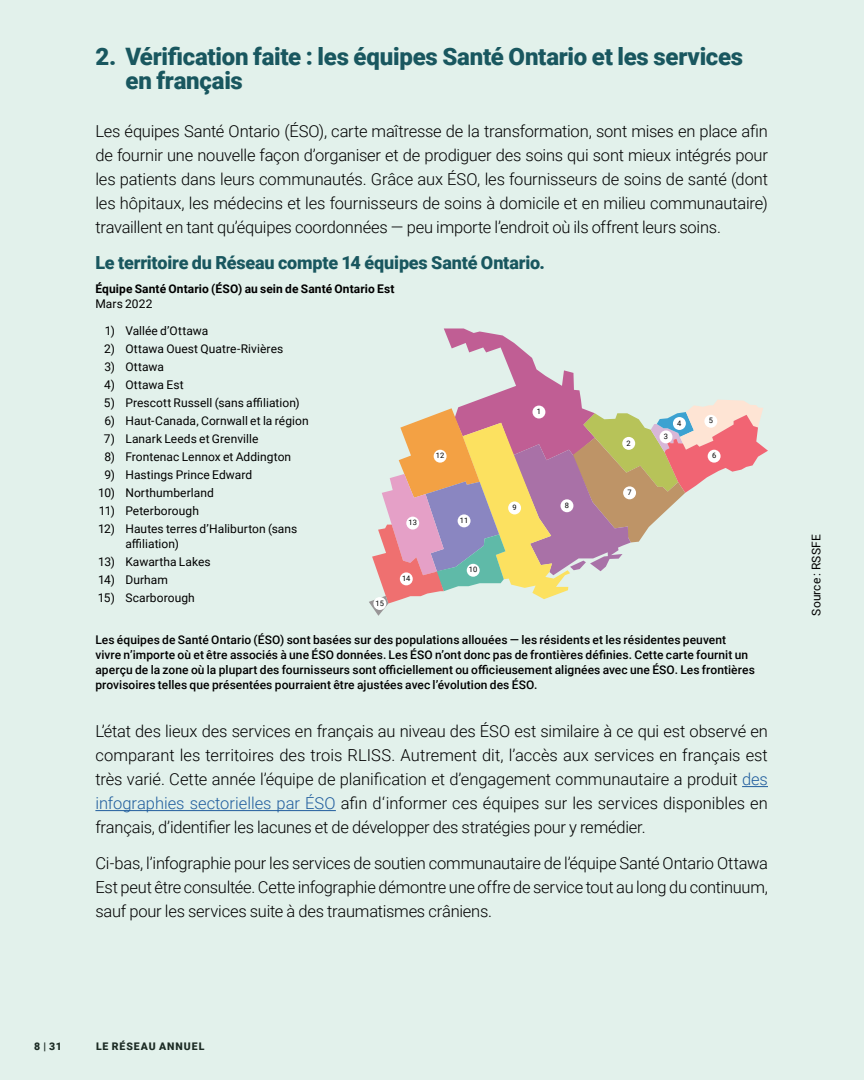
<style>
.page{position:relative;width:864px;height:1080px;background:#e2f1eb}
.page>*{position:absolute;margin:0;border:0;box-sizing:border-box;transform-origin:0 0}
.t1{font:900 24px/24px "Roboto";letter-spacing:-.01em;color:#19575f}
.t2{font:900 18px "Roboto";letter-spacing:-.01em;color:#19575f}
.t3{font:300 16.5px/24px "Roboto";letter-spacing:-.015em;color:#000;text-align:justify}
.t4{font:500 12px/15px "Roboto";letter-spacing:.005em;color:#000}
.t5{font:12px/15px "Roboto";letter-spacing:.005em;color:#000}
.t6{font:700 12px/15px "Roboto";letter-spacing:.005em;color:#000}
.t7{font:900 10.5px "Roboto";letter-spacing:.09em;color:#1c2b24}
.t8{font:7.5px "Roboto";color:#000}
.s1{font-weight:400}
.s2{color:#215e9e}
</style>
<div class="page">
<svg style="left:742px;top:786px;width:26px;height:1px"></svg>
<hr style="left:95px;top:810px;width:241px;height:1px;background:#215e9e">
<svg style="left:369px;top:328px;width:399px;height:288px"></svg>
<div style="left:532px;top:406px;width:13px;height:13px;background:#fff;border-radius:50%"></div>
<div style="left:622px;top:437px;width:13px;height:13px;background:#fff;border-radius:50%"></div>
<div style="left:660px;top:430px;width:12px;height:13px;background:#fff;border-radius:50%"></div>
<div style="left:673px;top:417px;width:13px;height:13px;background:#fff;border-radius:50%"></div>
<div style="left:704px;top:415px;width:13px;height:13px;background:#fff;border-radius:50%"></div>
<div style="left:708px;top:450px;width:13px;height:13px;background:#fff;border-radius:50%"></div>
<div style="left:623px;top:486px;width:13px;height:13px;background:#fff;border-radius:50%"></div>
<div style="left:561px;top:499px;width:12px;height:13px;background:#fff;border-radius:50%"></div>
<div style="left:508px;top:502px;width:13px;height:12px;background:#fff;border-radius:50%"></div>
<div style="left:467px;top:564px;width:13px;height:13px;background:#fff;border-radius:50%"></div>
<div style="left:458px;top:514px;width:13px;height:13px;background:#fff;border-radius:50%"></div>
<div style="left:434px;top:450px;width:13px;height:13px;background:#fff;border-radius:50%"></div>
<div style="left:406px;top:517px;width:13px;height:13px;background:#fff;border-radius:50%"></div>
<div style="left:400px;top:572px;width:13px;height:13px;background:#fff;border-radius:50%"></div>
<div style="left:373px;top:597px;width:13px;height:13px;background:#fff;border-radius:50%"></div>
<p class="t1" style="left:125px;top:44px;width:619px;text-indent:-30px">2. Vérification faite : les équipes Santé Ontario et les services en français</p>
<p class="t3" style="left:95px;top:119px;width:674px">Les équipes Santé Ontario (ÉSO), carte maîtresse de la transformation, sont mises en place afin de fournir une nouvelle façon d’organiser et de prodiguer des soins qui sont mieux intégrés pour les patients dans leurs communautés. Grâce aux ÉSO, les fournisseurs de soins de santé (dont les hôpitaux, les médecins et les fournisseurs de soins à domicile et en milieu communautaire) travaillent en tant qu’équipes coordonnées — peu importe l’endroit où ils offrent leurs soins.</p>
<p class="t2" style="left:95px;top:250px;width:451px">Le territoire du Réseau compte 14 équipes Santé Ontario.</p>
<p class="t6" style="left:95px;top:281px;width:301px">Équipe Santé Ontario (ÉSO) au sein de Santé Ontario Est<br><span class="s1">Mars 2022</span></p>
<p class="t5" style="left:105px;top:323px;width:105px">1) Vallée d’Ottawa</p>
<p class="t5" style="left:104px;top:341px;width:181px">2) Ottawa Ouest Quatre-Rivières</p>
<p class="t5" style="left:104px;top:359px;width:61px">3) Ottawa</p>
<p class="t5" style="left:104px;top:377px;width:81px">4) Ottawa Est</p>
<p class="t5" style="left:104px;top:395px;width:197px">5) Prescott Russell (sans affiliation)</p>
<p class="t5" style="left:104px;top:413px;width:206px">6) Haut-Canada, Cornwall et la région</p>
<p class="t5" style="left:104px;top:431px;width:156px">7) Lanark Leeds et Grenville</p>
<p class="t5" style="left:104px;top:449px;width:188px">8) Frontenac Lennox et Addington</p>
<p class="t5" style="left:104px;top:467px;width:149px">9) Hastings Prince Edward</p>
<p class="t5" style="left:98px;top:485px;width:117px">10) Northumberland</p>
<p class="t5" style="left:99px;top:503px;width:102px">11) Peterborough</p>
<p class="t5" style="left:125px;top:521px;width:173px;text-indent:-27px">12) Hautes terres d’Haliburton (sans affiliation)</p>
<p class="t5" style="left:98px;top:554px;width:114px">13) Kawartha Lakes</p>
<p class="t5" style="left:98px;top:572px;width:71px">14) Durham</p>
<p class="t5" style="left:98px;top:590px;width:98px">15) Scarborough</p>
<p class="t4" style="left:95px;top:632px;width:661px">Les équipes de Santé Ontario (ÉSO) sont basées sur des populations allouées — les résidents et les résidentes peuvent vivre n’importe où et être associés à une ÉSO données. Les ÉSO n’ont donc pas de frontières définies. Cette carte fournit un aperçu de la zone où la plupart des fournisseurs sont officiellement ou officieusement alignées avec une ÉSO. Les frontières provisoires telles que présentées pourraient être ajustées avec l’évolution des ÉSO.</p>
<p class="t8" style="left:537px;top:406px;width:6px">1</p>
<p class="t8" style="left:677px;top:418px;width:6px">4</p>
<p class="t8" style="left:709px;top:416px;width:6px">5</p>
<p class="t8" style="left:712px;top:450px;width:6px">6</p>
<p class="t8" style="left:664px;top:431px;width:6px">3</p>
<p class="t8" style="left:627px;top:438px;width:6px">2</p>
<p class="t8" style="left:436px;top:450px;width:10px">12</p>
<p class="t8" style="left:627px;top:487px;width:6px">7</p>
<p class="t8" style="left:565px;top:500px;width:6px">8</p>
<p class="t8" style="left:512px;top:502px;width:6px">9</p>
<p class="t8" style="left:460px;top:515px;width:10px">11</p>
<p class="t8" style="left:409px;top:517px;width:10px">13</p>
<p class="t8" style="left:469px;top:565px;width:10px">10</p>
<p class="t8" style="left:402px;top:573px;width:10px">14</p>
<p class="t8" style="left:376px;top:598px;width:10px">15</p>
<p class="t3" style="left:95px;top:719px;width:674px">L’état des lieux des services en français au niveau des ÉSO est similaire à ce qui est observé en comparant les territoires des trois RLISS. Autrement dit, l’accès aux services en français est très varié. Cette année l’équipe de planification et d’engagement communautaire a produit <span class="s2">des infographies sectorielles par ÉSO</span> afin d‘informer ces équipes sur les services disponibles en français, d’identifier les lacunes et de développer des stratégies pour y remédier.</p>
<p class="t3" style="left:95px;top:851px;width:674px">Ci-bas, l’infographie pour les services de soutien communautaire de l’équipe Santé Ontario Ottawa Est peut être consultée. Cette infographie démontre une offre de service tout au long du continuum, sauf pour les services suite à des traumatismes crâniens.</p>
<p class="t5" style="left:808px;top:616px;width:83px;rotate:-90deg">Source : RSSFE</p>
<p class="t7" style="left:34px;top:1039px;width:29px">8 | 31</p>
<p class="t7" style="left:96px;top:1039px;width:110px">LE RÉSEAU ANNUEL</p>
</div>
